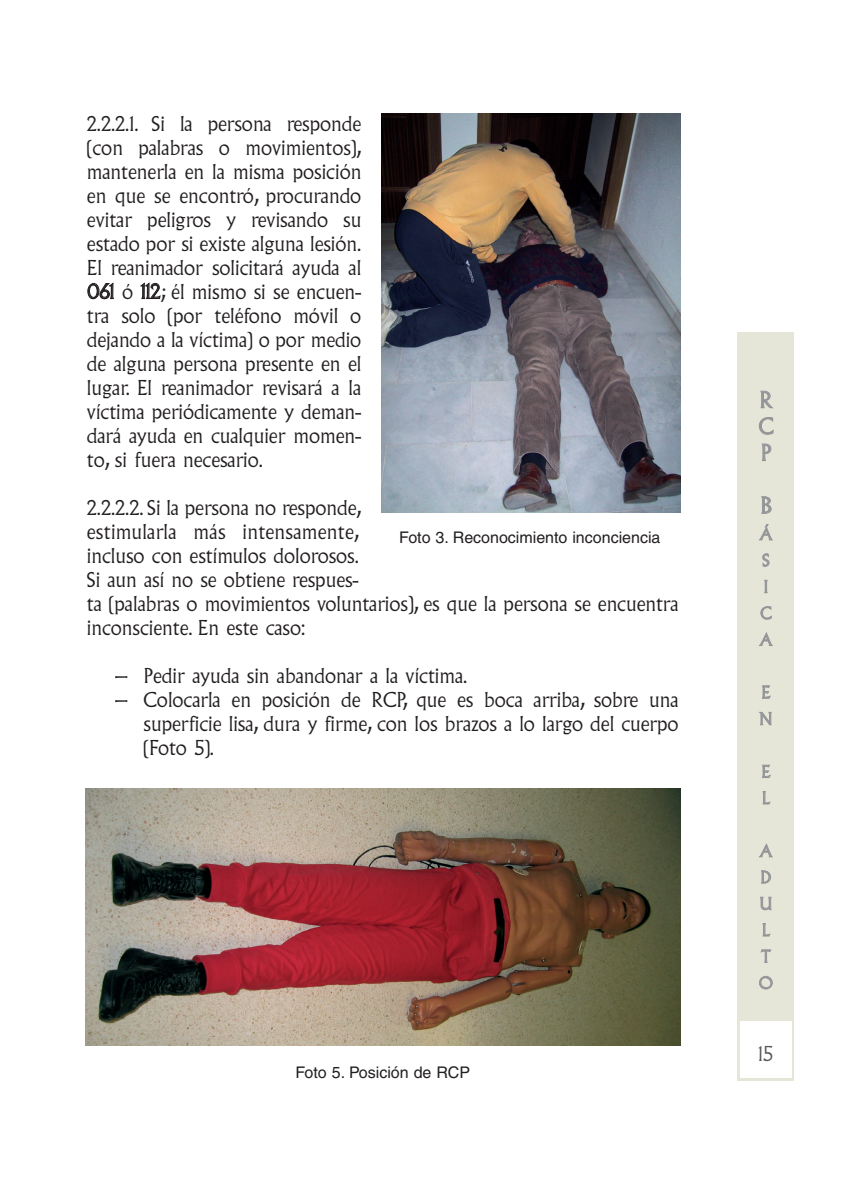
<style>
.page{position:relative;width:851px;height:1191px;background:#fff}
.page>*{position:absolute;margin:0;border:0;box-sizing:border-box;transform-origin:0 0}
.t1{font:300 22px/26.4px "Albertus MT Std";color:#939598;text-align:justify}
.t2{font:300 20px/24px "Albertus MT Std";color:#231f20;text-align:justify}
.t3{font:300 20px "Albertus MT Std";color:#57585a}
.t4{font:300 16.4px/26.4px "Albertus MT Std";color:#939598}
.t5{font:16px "Helvetica";color:#231f20}
</style>
<div class="page">
<div style="left:737px;top:332px;width:57px;height:748px;background:#e6e6d8"></div>
<div style="left:740px;top:1021px;width:51px;height:56px;background:#fff"></div>
<img style="left:381px;top:114px;width:299px;height:398px">
<img style="left:85px;top:788px;width:595px;height:257px">
<p class="t2" style="left:87px;top:113px;width:276px">2.2.2.1. Si la persona responde (con palabras o movimientos), mantenerla en la misma posición en que se encontró, procurando evitar peligros y revisando su estado por si existe alguna lesión.<br>El reanimador solicitará ayuda al 061 ó 112; él mismo si se encuen&shy;tra solo (por teléfono móvil o dejando a la víctima) o por medio de alguna persona presente en el lugar. El reanimador revisará a la víctima periódicamente y deman&shy;dará ayuda en cualquier momen&shy;to, si fuera necesario.</p>
<p class="t2" style="left:87px;top:497px;width:593px;text-align:left">2.2.2.2. Si la persona no responde,<br>estimularla más intensamente,<br>incluso con estímulos dolorosos.<br>Si aun así no se obtiene respues-<br>ta (palabras o movimientos voluntarios), es que la persona se encuentra inconsciente. En este caso:</p>
<p class="t2" style="left:115px;top:665px;width:353px">– Pedir ayuda sin abandonar a la víctima.</p>
<p class="t2" style="left:144px;top:689px;width:536px;text-indent:-28px">– Colocarla en posición de RCP, que es boca arriba, sobre una superficie lisa, dura y firme, con los brazos a lo largo del cuerpo (Foto 5).</p>
<p class="t5" style="left:399px;top:531px;width:263px">Foto 3. Reconocimiento inconciencia</p>
<p class="t5" style="left:295px;top:1066px;width:176px">Foto 5. Posición de RCP</p>
<p class="t1" style="left:758px;top:388px;width:16px">R C P</p>
<p class="t1" style="left:760px;top:493px;width:13px">B</p>
<p class="t4" style="left:759px;top:522px;width:14px">Á<br>S<br>I<br>C<br>A</p>
<p class="t4" style="left:759px;top:680px;width:15px">E<br>N</p>
<p class="t4" style="left:761px;top:759px;width:10px">E<br>L</p>
<p class="t4" style="left:758px;top:838px;width:15px">A<br>D<br>U<br>L<br>T<br>O</p>
<p class="t3" style="left:758px;top:1045px;width:16px">15</p>
</div>
